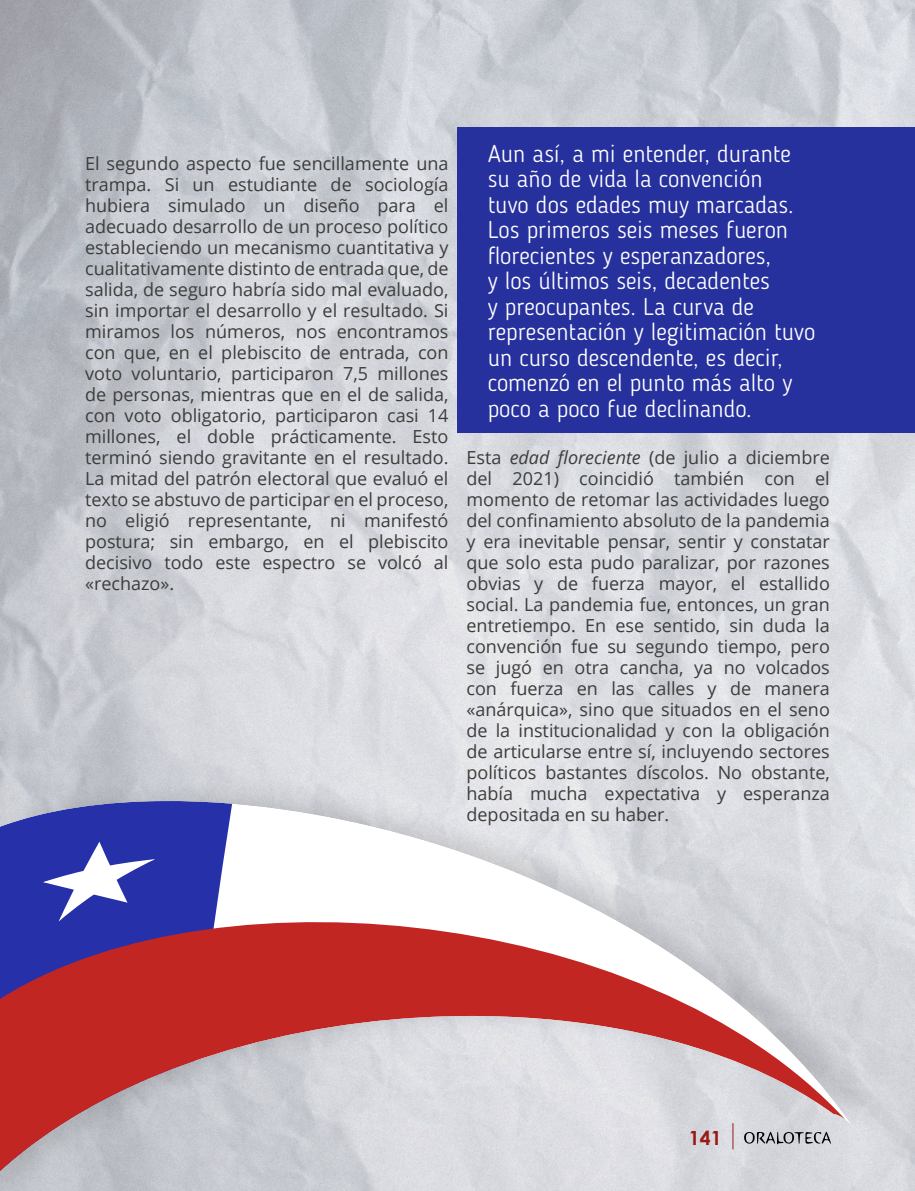
<style>
.page{position:relative;width:915px;height:1191px;background:#fff}
.page>*{position:absolute;margin:0;border:0;box-sizing:border-box;transform-origin:0 0}
.t1{font:300 24px/25.5px "Blogger Sans";color:#fff}
.t2{font:700 19.5px "Century Gothic";color:#991915}
.t3{font:18px/21px "Open Sans";color:#3c3c3b;text-align:justify}
.s1{font-style:italic}
</style>
<div class="page">
<img style="left:0;top:0;width:914px;height:1191px">
<div style="left:457px;top:128px;width:457px;height:305px;background:#26319d"></div>
<div style="left:0;top:774px;width:897px;height:417px;background:#000;opacity:.14"></div>
<svg style="left:232px;top:801px;width:625px;height:370px;fill:#dcdee4"></svg>
<svg style="left:0;top:801px;width:232px;height:62px;background:#3c46ae"></svg>
<svg style="left:0;top:863px;width:845px;height:308px;background:#c99da5"></svg>
<svg style="left:43px;top:841px;width:112px;height:80px"></svg>
<p class="t3" style="left:85px;top:152px;width:365px">El segundo aspecto fue sencillamente una trampa. Si un estudiante de sociología hubiera simulado un diseño para el adecuado desarrollo de un proceso político estableciendo un mecanismo cuantitativa y cualitativamente distinto de entrada que, de salida, de seguro habría sido mal evaluado, sin importar el desarrollo y el resultado. Si miramos los números, nos encontramos con que, en el plebiscito de entrada, con voto voluntario, participaron 7,5 millones de personas, mientras que en el de salida, con voto obligatorio, participaron casi 14 millones, el doble prácticamente. Esto terminó siendo gravitante en el resultado.<br>La mitad del patrón electoral que evaluó el texto se abstuvo de participar en el proceso, no eligió representante, ni manifestó postura; sin embargo, en el plebiscito decisivo todo este espectro se volcó al «rechazo».</p>
<p class="t1" style="left:487px;top:141px;width:329px">Aun así, a mi entender, durante su año de vida la convención<br>tuvo dos edades muy marcadas.<br>Los primeros seis meses fueron florecientes y esperanzadores,<br>y los últimos seis, decadentes<br>y preocupantes. La curva de representación y legitimación tuvo un curso descendente, es decir, comenzó en el punto más alto y poco a poco fue declinando.</p>
<p class="t3" style="left:466px;top:446px;width:365px">Esta <span class="s1">edad floreciente</span> (de julio a diciembre del 2021) coincidió también con el momento de retomar las actividades luego del confinamiento absoluto de la pandemia y era inevitable pensar, sentir y constatar que solo esta pudo paralizar, por razones obvias y de fuerza mayor, el estallido social. La pandemia fue, entonces, un gran entretiempo. En ese sentido, sin duda la convención fue su segundo tiempo, pero se jugó en otra cancha, ya no volcados con fuerza en las calles y de manera «anárquica», sino que situados en el seno de la institucionalidad y con la obligación de articularse entre sí, incluyendo sectores políticos bastantes díscolos. No obstante, había mucha expectativa y esperanza depositada en su haber.</p>
<p class="t2" style="left:688px;top:1123px;width:34px">141</p>
</div>
